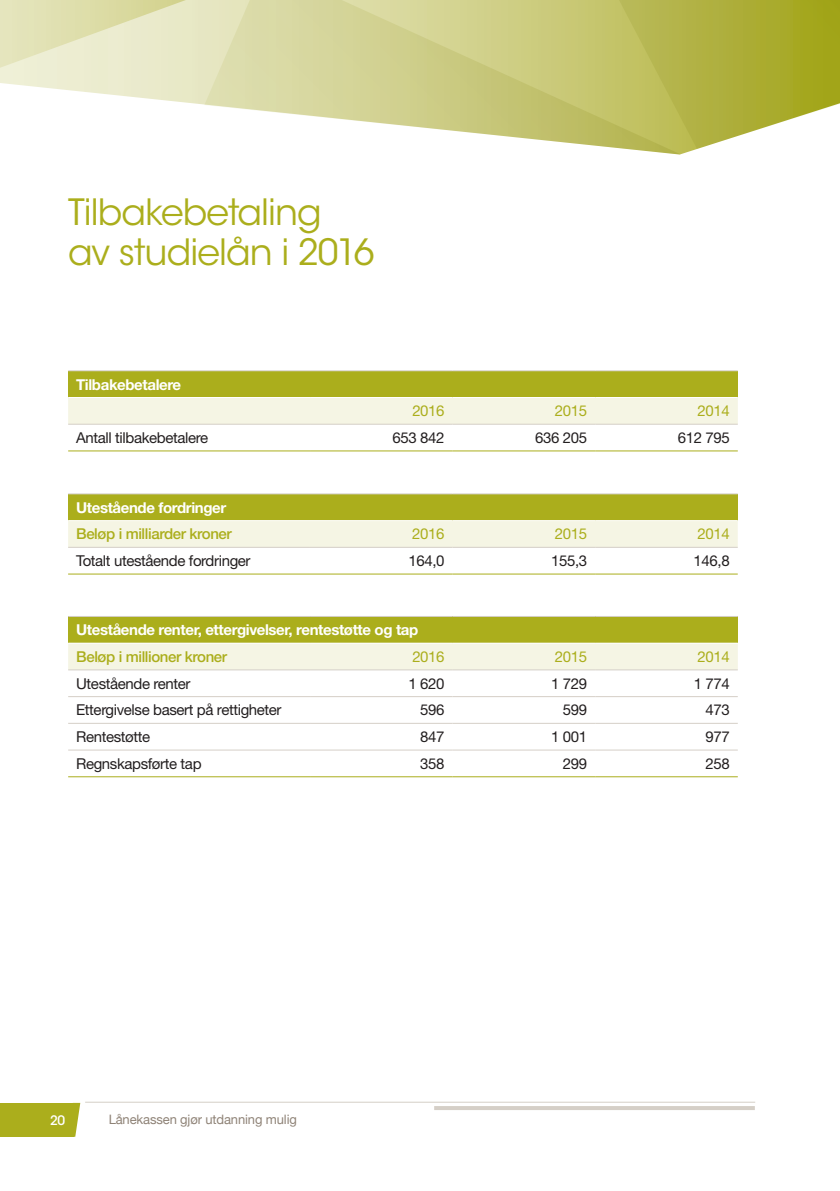
<style>
.page{position:relative;width:840px;height:1191px;background:#fff}
.page>*{position:absolute;margin:0;border:0;box-sizing:border-box;transform-origin:0 0}
.t1{font:36px/40px "ITC Avant Garde Std";letter-spacing:-.025em;color:#abae1c}
.t2{font:15px "Helvetica Neue LT Std";letter-spacing:-.025em;color:#231f20}
.t3{font:700 15px "Helvetica Neue LT Std";letter-spacing:-.025em;color:#fff}
.t4{font:500 15px "Helvetica Neue LT Std";letter-spacing:-.025em;color:#abae1c}
.t5{font:15px "Helvetica Neue LT Std";letter-spacing:-.025em;color:#abae1c}
.t6{font:13px "Helvetica Neue";letter-spacing:-.01em;color:#8f8377}
.t7{font:500 13px "ITC Avant Garde Std";color:#fff}
</style>
<div class="page">
<svg style="left:0;top:0;width:839px;height:154px"></svg>
<svg style="left:0;top:0;width:186px;height:68px;background:#e5e5be"></svg>
<hr style="left:85px;top:1101px;width:669px;height:1px;background:#d5cfc7">
<hr style="left:434px;top:1106px;width:320px;height:4px;background:#d5cfc7">
<div style="left:0;top:1102px;width:73px;height:34px;background:#abae1c"></div>
<svg style="left:73px;top:1102px;width:7px;height:34px"></svg>
<div style="left:68px;top:371px;width:669px;height:26px;background:#abae1c"></div>
<div style="left:68px;top:398px;width:669px;height:26px;background:#f5f5e4"></div>
<hr style="left:68px;top:370px;width:242px;height:1px;background:#d5cfc7">
<hr style="left:310px;top:370px;width:142px;height:1px;background:#d5cfc7">
<hr style="left:452px;top:370px;width:143px;height:1px;background:#d5cfc7">
<hr style="left:595px;top:370px;width:142px;height:1px;background:#d5cfc7">
<hr style="left:68px;top:424px;width:242px;height:1px;background:#d5cfc7">
<hr style="left:310px;top:424px;width:142px;height:1px;background:#d5cfc7">
<hr style="left:452px;top:424px;width:143px;height:1px;background:#d5cfc7">
<hr style="left:595px;top:424px;width:142px;height:1px;background:#d5cfc7">
<hr style="left:68px;top:450px;width:242px;height:1px;background:#abae1c">
<hr style="left:310px;top:450px;width:142px;height:1px;background:#abae1c">
<hr style="left:452px;top:450px;width:143px;height:1px;background:#abae1c">
<hr style="left:595px;top:450px;width:142px;height:1px;background:#abae1c">
<div style="left:68px;top:494px;width:669px;height:26px;background:#abae1c"></div>
<div style="left:68px;top:521px;width:669px;height:26px;background:#f5f5e4"></div>
<hr style="left:68px;top:493px;width:242px;height:1px;background:#d5cfc7">
<hr style="left:310px;top:493px;width:142px;height:1px;background:#d5cfc7">
<hr style="left:452px;top:493px;width:143px;height:1px;background:#d5cfc7">
<hr style="left:595px;top:493px;width:142px;height:1px;background:#d5cfc7">
<hr style="left:68px;top:547px;width:242px;height:1px;background:#d5cfc7">
<hr style="left:310px;top:547px;width:142px;height:1px;background:#d5cfc7">
<hr style="left:452px;top:547px;width:143px;height:1px;background:#d5cfc7">
<hr style="left:595px;top:547px;width:142px;height:1px;background:#d5cfc7">
<hr style="left:68px;top:573px;width:242px;height:1px;background:#abae1c">
<hr style="left:310px;top:573px;width:142px;height:1px;background:#abae1c">
<hr style="left:452px;top:573px;width:143px;height:1px;background:#abae1c">
<hr style="left:595px;top:573px;width:142px;height:1px;background:#abae1c">
<div style="left:68px;top:616px;width:669px;height:27px;background:#abae1c"></div>
<div style="left:68px;top:643px;width:669px;height:26px;background:#f5f5e4"></div>
<hr style="left:68px;top:616px;width:242px;height:1px;background:#d5cfc7">
<hr style="left:310px;top:616px;width:142px;height:1px;background:#d5cfc7">
<hr style="left:452px;top:616px;width:143px;height:1px;background:#d5cfc7">
<hr style="left:595px;top:616px;width:142px;height:1px;background:#d5cfc7">
<hr style="left:68px;top:669px;width:242px;height:1px;background:#d5cfc7">
<hr style="left:310px;top:669px;width:142px;height:1px;background:#d5cfc7">
<hr style="left:452px;top:669px;width:143px;height:1px;background:#d5cfc7">
<hr style="left:595px;top:669px;width:142px;height:1px;background:#d5cfc7">
<hr style="left:68px;top:696px;width:242px;height:1px;background:#d5cfc7">
<hr style="left:310px;top:696px;width:142px;height:1px;background:#d5cfc7">
<hr style="left:452px;top:696px;width:143px;height:1px;background:#d5cfc7">
<hr style="left:595px;top:696px;width:142px;height:1px;background:#d5cfc7">
<hr style="left:68px;top:723px;width:242px;height:1px;background:#d5cfc7">
<hr style="left:310px;top:723px;width:142px;height:1px;background:#d5cfc7">
<hr style="left:452px;top:723px;width:143px;height:1px;background:#d5cfc7">
<hr style="left:595px;top:723px;width:142px;height:1px;background:#d5cfc7">
<hr style="left:68px;top:749px;width:242px;height:1px;background:#d5cfc7">
<hr style="left:310px;top:749px;width:142px;height:1px;background:#d5cfc7">
<hr style="left:452px;top:749px;width:143px;height:1px;background:#d5cfc7">
<hr style="left:595px;top:749px;width:142px;height:1px;background:#d5cfc7">
<hr style="left:68px;top:642px;width:242px;height:1px;background:#fff">
<hr style="left:310px;top:642px;width:142px;height:1px;background:#fff">
<hr style="left:452px;top:642px;width:143px;height:1px;background:#fff">
<hr style="left:595px;top:642px;width:142px;height:1px;background:#fff">
<hr style="left:68px;top:776px;width:242px;height:1px;background:#abae1c">
<hr style="left:310px;top:776px;width:142px;height:1px;background:#abae1c">
<hr style="left:452px;top:776px;width:143px;height:1px;background:#abae1c">
<hr style="left:595px;top:776px;width:142px;height:1px;background:#abae1c">
<h1 class="t1" style="left:68px;top:192px;width:308px">Tilbakebetaling<br>av studielån i 2016</h1>
<p class="t3" style="left:76px;top:375px;width:106px">Tilbakebetalere</p>
<p class="t5" style="left:412px;top:402px;width:34px">2016</p>
<p class="t5" style="left:554px;top:402px;width:34px">2015</p>
<p class="t5" style="left:697px;top:402px;width:34px">2014</p>
<p class="t2" style="left:76px;top:429px;width:133px">Antall tilbakebetalere</p>
<p class="t2" style="left:392px;top:429px;width:53px">653 842</p>
<p class="t2" style="left:535px;top:429px;width:53px">636 205</p>
<p class="t2" style="left:677px;top:429px;width:53px">612 795</p>
<p class="t3" style="left:76px;top:498px;width:152px">Utestående fordringer</p>
<p class="t4" style="left:76px;top:525px;width:157px">Beløp i milliarder kroner</p>
<p class="t5" style="left:412px;top:525px;width:34px">2016</p>
<p class="t5" style="left:554px;top:525px;width:34px">2015</p>
<p class="t5" style="left:697px;top:525px;width:34px">2014</p>
<p class="t2" style="left:76px;top:552px;width:176px">Totalt utestående fordringer</p>
<p class="t2" style="left:408px;top:552px;width:38px">164,0</p>
<p class="t2" style="left:550px;top:552px;width:38px">155,3</p>
<p class="t2" style="left:693px;top:552px;width:38px">146,8</p>
<p class="t3" style="left:76px;top:620px;width:343px">Utestående renter, ettergivelser, rentestøtte og tap</p>
<p class="t4" style="left:76px;top:647px;width:152px">Beløp i millioner kroner</p>
<p class="t5" style="left:412px;top:647px;width:34px">2016</p>
<p class="t5" style="left:554px;top:647px;width:34px">2015</p>
<p class="t5" style="left:697px;top:647px;width:34px">2014</p>
<p class="t2" style="left:76px;top:674px;width:116px">Utestående renter</p>
<p class="t2" style="left:408px;top:674px;width:38px">1 620</p>
<p class="t2" style="left:551px;top:674px;width:38px">1 729</p>
<p class="t2" style="left:693px;top:674px;width:38px">1 774</p>
<p class="t2" style="left:76px;top:701px;width:207px">Ettergivelse basert på rettigheter</p>
<p class="t2" style="left:420px;top:701px;width:26px">596</p>
<p class="t2" style="left:562px;top:701px;width:26px">599</p>
<p class="t2" style="left:705px;top:701px;width:26px">473</p>
<p class="t2" style="left:76px;top:728px;width:76px">Rentestøtte</p>
<p class="t2" style="left:420px;top:728px;width:26px">847</p>
<p class="t2" style="left:550px;top:728px;width:38px">1 001</p>
<p class="t2" style="left:705px;top:728px;width:26px">977</p>
<p class="t2" style="left:76px;top:754px;width:127px">Regnskapsførte tap</p>
<p class="t2" style="left:420px;top:754px;width:26px">358</p>
<p class="t2" style="left:562px;top:754px;width:26px">299</p>
<p class="t2" style="left:705px;top:754px;width:26px">258</p>
<p class="t7" style="left:50px;top:1112px;width:17px">20</p>
<p class="t6" style="left:109px;top:1110px;width:190px">Lånekassen gjør utdanning mulig</p>
</div>
